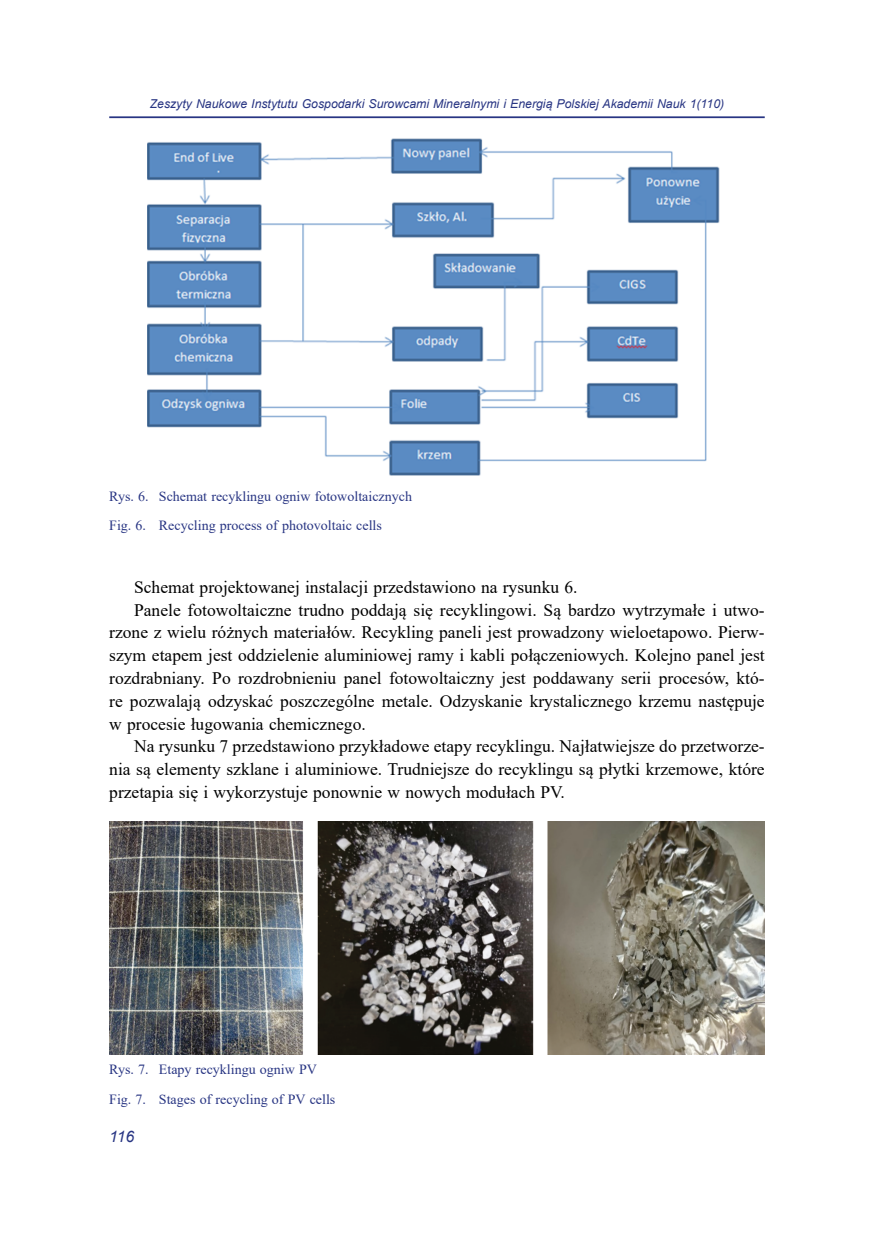
<style>
.page{position:relative;width:874px;height:1241px;background:#fff}
.page>*{position:absolute;margin:0;border:0;box-sizing:border-box;transform-origin:0 0}
.t1{font:17.5px "Times New Roman";color:#000}
.t2{font:italic 15.75px "Arial";color:#283583}
.t3{font:14px/29.2px "Times New Roman";color:#283583}
.t4{font:italic 12.25px "Arial";color:#283583}
</style>
<div class="page">
<hr style="left:109px;top:116px;width:655px;height:2px;background:#283583">
<img style="left:109px;top:821px;width:655px;height:233px">
<img style="left:148px;top:138px;width:572px;height:338px">
<p class="t4" style="left:150px;top:96px;width:575px">Zeszyty Naukowe Instytutu Gospodarki Surowcami Mineralnymi i Energią Polskiej Akademii Nauk 1(110)</p>
<p class="t3" style="left:109px;top:481px;width:304px">Rys. 6. Schemat recyklingu ogniw fotowoltaicznych<br>Fig. 6. Recycling process of photovoltaic cells</p>
<p class="t1" style="left:134px;top:574px;width:445px">Schemat projektowanej instalacji przedstawiono na rysunku 6.</p>
<p class="t1" style="left:134px;top:597px;width:631px">Panele fotowoltaiczne trudno poddają się recyklingowi. Są bardzo wytrzymałe i utwo-</p>
<p class="t1" style="left:109px;top:620px;width:656px">rzone z wielu różnych materiałów. Recykling paneli jest prowadzony wieloetapowo. Pierw-</p>
<p class="t1" style="left:109px;top:643px;width:656px">szym etapem jest oddzielenie aluminiowej ramy i kabli połączeniowych. Kolejno panel jest</p>
<p class="t1" style="left:109px;top:665px;width:656px">rozdrabniany. Po rozdrobnieniu panel fotowoltaiczny jest poddawany serii procesów, któ-</p>
<p class="t1" style="left:109px;top:688px;width:656px">re pozwalają odzyskać poszczególne metale. Odzyskanie krystalicznego krzemu następuje</p>
<p class="t1" style="left:109px;top:711px;width:258px">w procesie ługowania chemicznego.</p>
<p class="t1" style="left:134px;top:734px;width:631px">Na rysunku 7 przedstawiono przykładowe etapy recyklingu. Najłatwiejsze do przetworze-</p>
<p class="t1" style="left:109px;top:756px;width:656px">nia są elementy szklane i aluminiowe. Trudniejsze do recyklingu są płytki krzemowe, które</p>
<p class="t1" style="left:109px;top:779px;width:457px">przetapia się i wykorzystuje ponownie w nowych modułach PV.</p>
<p class="t3" style="left:109px;top:1054px;width:227px">Rys. 7. Etapy recyklingu ogniw PV<br>Fig. 7. Stages of recycling of PV cells</p>
<p class="t2" style="left:109px;top:1125px;width:27px">116</p>
</div>
